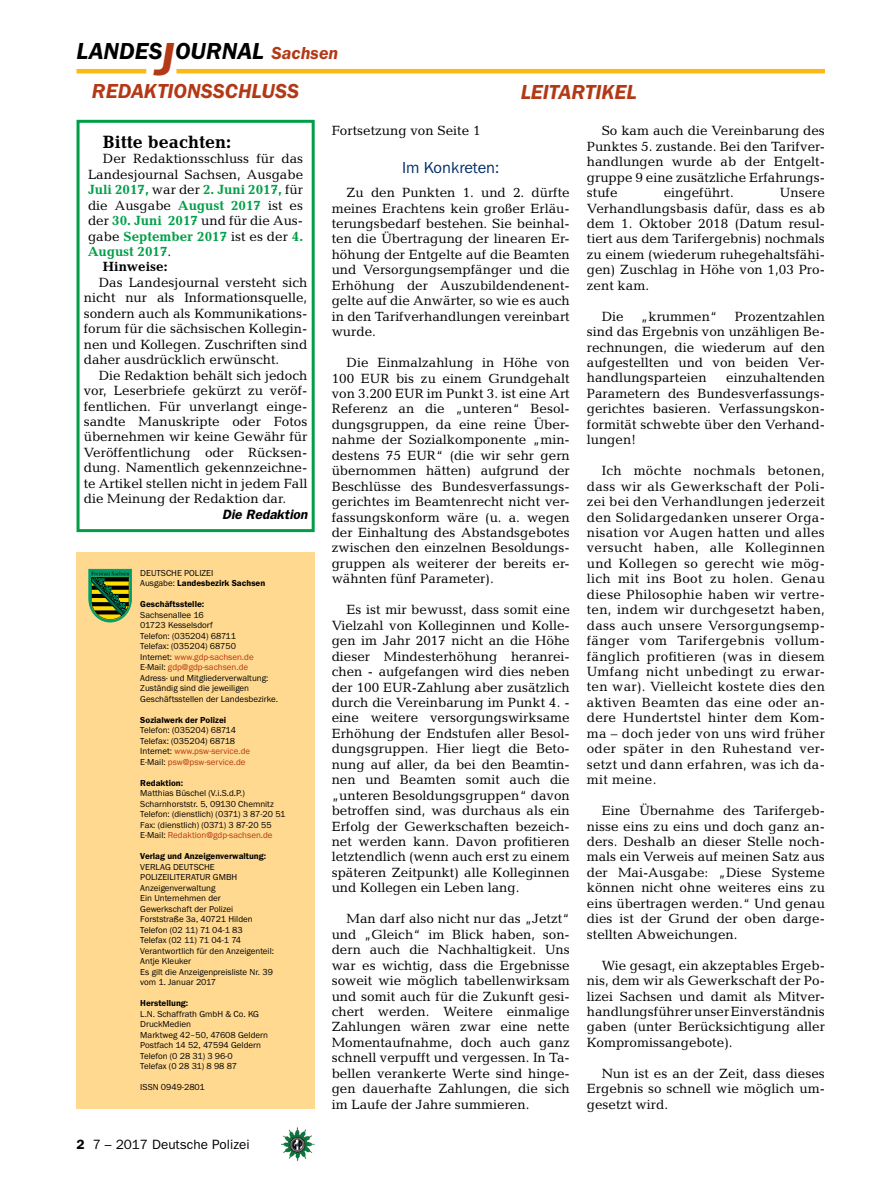
<style>
.page{position:relative;width:893px;height:1191px;background:#fff}
.page>*{position:absolute;margin:0;border:0;box-sizing:border-box;transform-origin:0 0}
.t1{font:italic 600 24px "Franklin Gothic Itc T";color:#000}
.t2{font:italic 600 21px "Franklin Gothic Itc T";color:#b33916}
.t3{font:700 18px "Candida";color:#000}
.t4{font:16.5px "Franklin Gothic Itc T";color:#002f67}
.t5{font:13.5px/15.5px "Candida";color:#000;text-align:justify}
.t6{font:700 13.5px "Candida";color:#009f47}
.t7{font:13.5px "Franklin Gothic";color:#000}
.t8{font:italic 600 13.5px "Franklin Gothic";color:#000}
.t9{font:700 13.5px "Candida";color:#000}
.t10{font:9px/10.5px "Franklin Gothic Itc T";color:#000}
.t11{font:600 9px "Franklin Gothic Itc T";color:#000}
.s1{font-size:48px;color:#b33916}
.s2{font-size:18px;color:#b33916}
.s3{font-weight:400;color:#000}
.s4{font-weight:700;color:#009f47}
.s5{font-weight:600}
.s6{color:#b33916}
</style>
<div class="page">
<hr style="left:77px;top:69px;width:69px;height:4px;background:#fdb913">
<hr style="left:176px;top:69px;width:649px;height:4px;background:#fdb913">
<img style="left:281px;top:1128px;width:16px;height:24px">
<div style="left:77px;top:552px;width:238px;height:557px;background:#ffd990"></div>
<svg style="left:89px;top:569px;width:42px;height:53px;background:#4f792f"></svg>
<div style="left:77px;top:120px;width:238px;height:412px;border:3px solid #009f47"></div>
<h1 class="t1" style="left:77px;top:37px;width:263px">LANDES<span class="s1">J</span>OURNAL <span class="s2">SACHSEN</span></h1>
<h2 class="t2" style="left:92px;top:79px;width:14px">REDA</h2>
<h2 class="t2" style="left:144px;top:79px;width:44px">KTIONSSCHLUSS</h2>
<h2 class="t2" style="left:521px;top:80px;width:106px">LEITAR TIKEL</h2>
<h3 class="t3" style="left:103px;top:131px;width:130px">Bitte beachten:</h3>
<p class="t5" style="left:103px;top:151px;width:202px">Der Redaktionsschluss für das</p>
<p class="t5" style="left:88px;top:166px;width:217px">Landesjournal Sachsen, Ausgabe</p>
<p class="t6" style="left:88px;top:182px;width:217px">Juli 2017, <span class="s3">war der</span> 2. Juni 2017, <span class="s3">für</span></p>
<p class="t5" style="left:88px;top:197px;width:217px">die Ausgabe <span class="s4">August 2017</span> ist es</p>
<p class="t5" style="left:88px;top:213px;width:217px">der <span class="s4">30. Juni 2017</span> und für die Aus-</p>
<p class="t6" style="left:88px;top:228px;width:217px"><span class="s3">gabe</span> September 2017 <span class="s3">ist es der</span> 4.</p>
<p class="t6" style="left:88px;top:244px;width:85px">August 2017<span class="s3">.</span></p>
<p class="t9" style="left:103px;top:259px;width:66px">Hinweise:</p>
<p class="t5" style="left:84px;top:275px;width:225px;text-indent:15px">Das Landesjournal versteht sich nicht nur als Informationsquelle, sondern auch als Kommunikations&shy;forum für die sächsischen Kollegin&shy;nen und Kollegen. Zuschriften sind daher ausdrücklich erwünscht.</p>
<p class="t5" style="left:84px;top:367px;width:225px;text-indent:15px">Die Redaktion behält sich jedoch vor, Leserbriefe gekürzt zu veröf&shy;fentlichen. Für unverlangt einge&shy;sandte Manuskripte oder Fotos übernehmen wir keine Gewähr für Veröffentlichung oder Rücksen&shy;dung. Namentlich gekennzeichne&shy;te Artikel stellen nicht in jedem Fall die Meinung der Redaktion dar.</p>
<p class="t8" style="left:222px;top:506px;width:87px">Die Redaktion</p>
<p class="t10" style="left:140px;top:567px;width:127px">DEUTSCHE POLIZEI<br>Ausgabe: <span class="s5">Landesbezirk Sachsen</span></p>
<p class="t11" style="left:140px;top:599px;width:65px">Geschäftsstelle:</p>
<p class="t10" style="left:140px;top:609px;width:139px">Sachsenallee 16<br>01723 Kesselsdorf<br>Telefon: (035204) 68711<br>Telefax: (035204) 68750<br>Internet: <span class="s6">www.gdp-sachsen.de<br></span>E-Mail: <span class="s6">gdp@gdp-sachsen.de<br></span>Adress- und Mitgliederverwaltung:<br>Zuständig sind die jeweiligen<br>Geschäftsstellen der Landesbezirke.</p>
<p class="t11" style="left:140px;top:714px;width:87px">Sozialwerk der Polizei</p>
<p class="t10" style="left:140px;top:725px;width:111px">Telefon: (035204) 68714<br>Telefax: (035204) 68718<br>Internet: <span class="s6">www.psw-service.de<br></span>E-Mail: <span class="s6">psw@psw-service.de</span></p>
<p class="t11" style="left:140px;top:777px;width:44px">Redaktion:</p>
<p class="t10" style="left:140px;top:788px;width:147px">Matthias Büschel (V.i.S.d.P.)<br>Scharnhorststr. 5, 09130 Chemnitz Telefon: (dienstlich) (0371) 3 87-20 51<br>Fax: (dienstlich) (0371) 3 87-20 55<br>E-Mail: <span class="s6">Redaktion@gdp-sachsen.de</span></p>
<p class="t11" style="left:140px;top:851px;width:127px">Verlag und Anzeigenverwaltung:</p>
<p class="t10" style="left:140px;top:861px;width:135px">VERLAG DEUTSCHE<br>POLIZEILITERATUR GMBH<br>Anzeigenverwaltung<br>Ein Unternehmen der<br>Gewerkschaft der Polizei<br>Forststraße 3a, 40721 Hilden<br>Telefon (02 11) 71 04-1 83<br>Telefax (02 11) 71 04-1 74<br>Verantwortlich für den Anzeigenteil:<br>Antje Kleuker<br>Es gilt die Anzeigenpreisliste Nr. 39 vom 1. Januar 2017</p>
<p class="t11" style="left:140px;top:998px;width:50px">Herstellung:</p>
<p class="t10" style="left:140px;top:1008px;width:129px">L.N. Schaffrath GmbH &amp; Co. KG<br>DruckMedien<br>Marktweg 42–50, 47608 Geldern<br>Postfach 14 52, 47594 Geldern<br>Telefon (0 28 31) 3 96-0<br>Telefax (0 28 31) 8 98 87</p>
<p class="t10" style="left:140px;top:1082px;width:66px">ISSN 0949-2801</p>
<p class="t7" style="left:77px;top:1136px;width:175px"><span class="s5">2</span> 7 – 2017 Deutsche Polizei</p>
<p class="t5" style="left:332px;top:123px;width:150px">Fortsetzung von Seite 1</p>
<p class="t4" style="left:402px;top:158px;width:99px">Im Konkreten:</p>
<p class="t5" style="left:332px;top:185px;width:240px;text-indent:15px">Zu den Punkten 1. und 2. dürfte meines Erachtens kein großer Erläu&shy;terungsbedarf bestehen. Sie beinhal&shy;ten die Übertragung der linearen Er&shy;höhung der Entgelte auf die Beamten und Versorgungsempfänger und die Erhöhung der Auszubildendenent&shy;gelte auf die Anwärter, so wie es auch in den Tarifverhandlungen vereinbart wurde.</p>
<p class="t5" style="left:332px;top:355px;width:240px;text-indent:15px">Die Einmalzahlung in Höhe von 100 EUR bis zu einem Grundgehalt von 3.200 EUR im Punkt 3. ist eine Art Referenz an die „unteren“ Besol&shy;dungsgruppen, da eine reine Über&shy;nahme der Sozialkomponente „min&shy;destens 75 EUR“ (die wir sehr gern übernommen hätten) aufgrund der Beschlüsse des Bundesverfassungs&shy;gerichtes im Beamtenrecht nicht ver&shy;fassungskonform wäre (u. a. wegen der Einhaltung des Abstandsgebotes zwischen den einzelnen Besoldungs&shy;gruppen als weiterer der bereits er&shy;wähnten fünf Parameter).</p>
<p class="t5" style="left:332px;top:602px;width:240px;text-indent:15px">Es ist mir bewusst, dass somit eine Vielzahl von Kolleginnen und Kolle&shy;gen im Jahr 2017 nicht an die Höhe dieser Mindesterhöhung heranrei&shy;chen - aufgefangen wird dies neben der 100 EUR-Zahlung aber zusätzlich durch die Vereinbarung im Punkt 4. - eine weitere versorgungswirksame Erhöhung der Endstufen aller Besol&shy;dungsgruppen. Hier liegt die Beto&shy;nung auf aller, da bei den Beamtin&shy;nen und Beamten somit auch die „unteren Besoldungsgruppen“ davon betroffen sind, was durchaus als ein Erfolg der Gewerkschaften bezeich&shy;net werden kann. Davon profitieren letztendlich (wenn auch erst zu einem späteren Zeitpunkt) alle Kolleginnen und Kollegen ein Leben lang.</p>
<p class="t5" style="left:332px;top:911px;width:240px;text-indent:15px">Man darf also nicht nur das „Jetzt“ und „Gleich“ im Blick haben, son&shy;dern auch die Nachhaltigkeit. Uns war es wichtig, dass die Ergebnisse soweit wie möglich tabellenwirksam und somit auch für die Zukunft gesi&shy;chert werden. Weitere einmalige Zahlungen wären zwar eine nette Momentaufnahme, doch auch ganz schnell verpufft und vergessen. In Ta&shy;bellen verankerte Werte sind hinge&shy;gen dauerhafte Zahlungen, die sich im Laufe der Jahre summieren.</p>
<p class="t5" style="left:587px;top:123px;width:240px;text-indent:15px">So kam auch die Vereinbarung des Punktes 5. zustande. Bei den Tarifver&shy;handlungen wurde ab der Entgelt&shy;gruppe 9 eine zusätzliche Erfahrungs&shy;stufe</p>
<p class="t5" style="left:664px;top:185px;width:72px">eingeführt.</p>
<p class="t5" style="left:587px;top:185px;width:240px;text-indent:193px">Unsere Verhandlungsbasis dafür, dass es ab dem 1. Oktober 2018 (Datum resul&shy;tiert aus dem Tarifergebnis) nochmals zu einem (wiederum ruhegehaltsfähi&shy;gen) Zuschlag in Höhe von 1,03 Pro&shy;zent kam.</p>
<p class="t5" style="left:602px;top:308px;width:24px">Die</p>
<p class="t5" style="left:641px;top:308px;width:78px">„krummen“</p>
<p class="t5" style="left:587px;top:308px;width:240px;text-indent:148px">Prozentzahlen sind das Ergebnis von unzähligen Be&shy;rechnungen, die wiederum auf den aufgestellten und von beiden Ver&shy;handlungsparteien</p>
<p class="t5" style="left:587px;top:370px;width:240px;text-indent:139px">einzuhaltenden Parametern des Bundesverfassungs&shy;gerichtes basieren. Verfassungskon&shy;formität schwebte über den Verhand&shy;lungen!</p>
<p class="t5" style="left:587px;top:463px;width:240px;text-indent:15px">Ich möchte nochmals betonen, dass wir als Gewerkschaft der Poli&shy;zei bei den Verhandlungen jederzeit den Solidargedanken unserer Orga&shy;nisation vor Augen hatten und alles versucht haben, alle Kolleginnen und Kollegen so gerecht wie mög&shy;lich mit ins Boot zu holen. Genau diese Philosophie haben wir vertre&shy;ten, indem wir durchgesetzt haben, dass auch unsere Versorgungsemp&shy;fänger vom Tarifergebnis vollum&shy;fänglich profitieren (was in diesem Umfang nicht unbedingt zu erwar&shy;ten war). Vielleicht kostete dies den aktiven Beamten das eine oder an&shy;dere Hundertstel hinter dem Kom&shy;ma – doch jeder von uns wird früher oder später in den Ruhestand ver&shy;setzt und dann erfahren, was ich da&shy;mit meine.</p>
<p class="t5" style="left:587px;top:803px;width:240px;text-indent:15px">Eine Übernahme des Tarifergeb&shy;nisse eins zu eins und doch ganz an&shy;ders. Deshalb an dieser Stelle noch&shy;mals ein Verweis auf meinen Satz aus der Mai-Ausgabe: „Diese Systeme können nicht ohne weiteres eins zu eins übertragen werden.“ Und genau dies ist der Grund der oben darge&shy;stellten Abweichungen.</p>
<p class="t5" style="left:587px;top:957px;width:240px;text-indent:15px">Wie gesagt, ein akzeptables Ergeb&shy;nis, dem wir als Gewerkschaft der Po&shy;lizei Sachsen und damit als Mitver&shy;handlungsführer unser Einverständnis gaben (unter Berücksichtigung aller Kompromissangebote).</p>
<p class="t5" style="left:587px;top:1065px;width:240px;text-indent:15px">Nun ist es an der Zeit, dass dieses Ergebnis so schnell wie möglich um&shy;gesetzt wird.</p>
</div>
